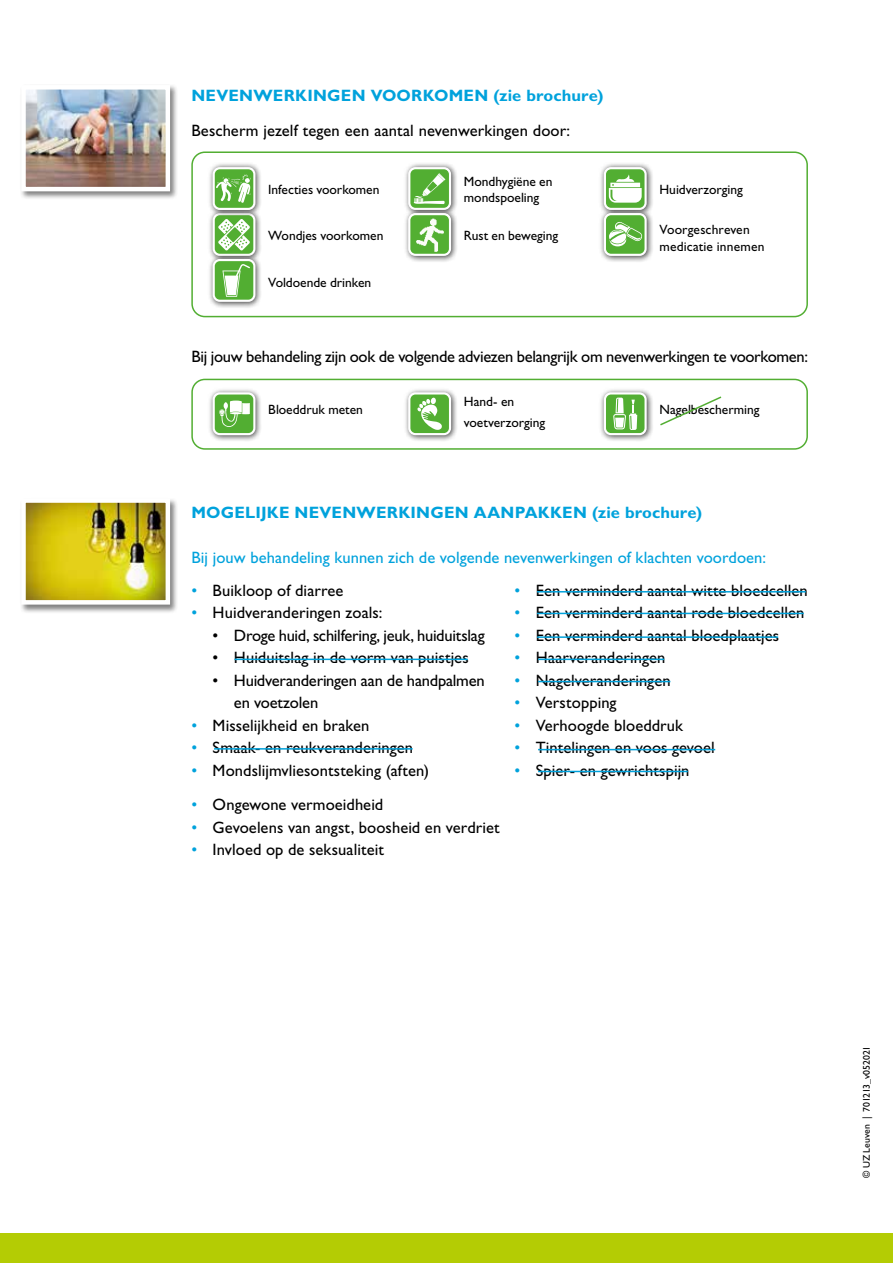
<style>
.page{position:relative;width:893px;height:1263px;background:#fff}
.page>*{position:absolute;margin:0;border:0;box-sizing:border-box;transform-origin:0 0}
.t1{font:16.5px "Gill Sans Std";letter-spacing:.005em;color:#000}
.t2{font:16.5px/22.5px "Gill Sans Std";letter-spacing:-.015em;color:#000}
.t3{font:16.5px "Gill Sans Std";letter-spacing:-.02em;color:#000}
.t4{font:700 16.5px "Gill Sans Std";letter-spacing:.015em;color:#00a2dc}
.t5{font:16.5px "Gill Sans Std";letter-spacing:.005em;color:#00a2dc}
.t6{font:13.5px/16.5px "Gill Sans Std";color:#000}
.t7{font:9.75px "Gill Sans Std";color:#000}
.s1{color:#00a2dc}
</style>
<div class="page">
<div style="left:191px;top:379px;width:617px;height:71px;border:2px solid #52ae32;border-radius:13px"></div>
<div style="left:191px;top:151px;width:617px;height:166px;border:2px solid #52ae32;border-radius:13px"></div>
<div style="left:0;top:1233px;width:893px;height:30px;background:#b4cc04"></div>
<div style="left:403px;top:162px;width:55px;height:55px;background:#000;opacity:.75"></div>
<div style="left:409px;top:168px;width:41px;height:41px;background:#52ae32;border-radius:6px"></div>
<div style="left:408px;top:167px;width:43px;height:43px;border:2px solid #fff;border-radius:6px"></div>
<div style="left:403px;top:387px;width:55px;height:55px;background:#000;opacity:.75"></div>
<div style="left:409px;top:393px;width:41px;height:41px;background:#52ae32;border-radius:6px"></div>
<div style="left:408px;top:392px;width:43px;height:43px;border:2px solid #fff;border-radius:6px"></div>
<div style="left:208px;top:208px;width:55px;height:55px;background:#000;opacity:.75"></div>
<div style="left:214px;top:214px;width:40px;height:41px;background:#52ae32;border-radius:6px"></div>
<div style="left:213px;top:213px;width:42px;height:43px;border:2px solid #fff;border-radius:6px"></div>
<div style="left:208px;top:254px;width:55px;height:55px;background:#000;opacity:.75"></div>
<div style="left:214px;top:260px;width:40px;height:41px;background:#52ae32;border-radius:6px"></div>
<div style="left:213px;top:259px;width:42px;height:43px;border:2px solid #fff;border-radius:6px"></div>
<div style="left:599px;top:162px;width:55px;height:55px;background:#000;opacity:.75"></div>
<div style="left:605px;top:168px;width:41px;height:41px;background:#52ae32;border-radius:6px"></div>
<div style="left:604px;top:167px;width:43px;height:43px;border:2px solid #fff;border-radius:6px"></div>
<div style="left:599px;top:387px;width:55px;height:55px;background:#000;opacity:.75"></div>
<div style="left:605px;top:393px;width:41px;height:41px;background:#52ae32;border-radius:6px"></div>
<div style="left:604px;top:392px;width:43px;height:43px;border:2px solid #fff;border-radius:6px"></div>
<div style="left:208px;top:162px;width:55px;height:55px;background:#000;opacity:.75"></div>
<div style="left:214px;top:168px;width:40px;height:41px;background:#52ae32;border-radius:6px"></div>
<div style="left:213px;top:167px;width:42px;height:43px;border:2px solid #fff;border-radius:6px"></div>
<div style="left:208px;top:387px;width:55px;height:55px;background:#000;opacity:.75"></div>
<div style="left:214px;top:393px;width:40px;height:41px;background:#52ae32;border-radius:6px"></div>
<div style="left:213px;top:392px;width:42px;height:43px;border:2px solid #fff;border-radius:6px"></div>
<div style="left:403px;top:208px;width:55px;height:55px;background:#000;opacity:.75"></div>
<img style="left:411px;top:216px;width:37px;height:37px">
<div style="left:408px;top:213px;width:43px;height:43px;border:2px solid #fff;border-radius:6px"></div>
<div style="left:599px;top:208px;width:55px;height:55px;background:#000;opacity:.75"></div>
<div style="left:605px;top:214px;width:41px;height:41px;background:#52ae32;border-radius:6px"></div>
<div style="left:604px;top:213px;width:43px;height:43px;border:2px solid #fff;border-radius:6px"></div>
<svg style="left:218px;top:219px;width:32px;height:32px"></svg>
<svg style="left:222px;top:264px;width:28px;height:33px"></svg>
<svg style="left:609px;top:174px;width:33px;height:29px"></svg>
<svg style="left:417px;top:398px;width:25px;height:32px"></svg>
<svg style="left:613px;top:398px;width:24px;height:32px"></svg>
<svg style="left:609px;top:222px;width:34px;height:25px"></svg>
<svg style="left:216px;top:174px;width:35px;height:29px"></svg>
<div style="left:20px;top:84px;width:158px;height:116px;background:#000;opacity:.5"></div>
<img style="left:26px;top:90px;width:139px;height:96px">
<div style="left:21px;top:85px;width:149px;height:106px;border:4px solid #fff"></div>
<svg style="left:660px;top:396px;width:62px;height:30px"></svg>
<div style="left:20px;top:497px;width:158px;height:116px;background:#000;opacity:.5"></div>
<img style="left:26px;top:503px;width:139px;height:97px">
<div style="left:21px;top:498px;width:149px;height:107px;border:4px solid #fff"></div>
<hr style="left:538px;top:659px;width:126px;height:1px;background:#00a2dc">
<hr style="left:538px;top:749px;width:177px;height:1px;background:#00a2dc">
<hr style="left:538px;top:771px;width:150px;height:1px;background:#00a2dc">
<hr style="left:538px;top:681px;width:132px;height:1px;background:#00a2dc">
<svg style="left:219px;top:401px;width:31px;height:26px"></svg>
<svg style="left:414px;top:173px;width:32px;height:31px"></svg>
<hr style="left:214px;top:748px;width:199px;height:2px;background:#00a2dc">
<hr style="left:234px;top:659px;width:234px;height:1px;background:#00a2dc">
<hr style="left:537px;top:613px;width:267px;height:1px;background:#00a2dc">
<hr style="left:537px;top:636px;width:241px;height:2px;background:#00a2dc">
<hr style="left:537px;top:591px;width:269px;height:1px;background:#00a2dc">
<p class="t4" style="left:191px;top:85px;width:414px">NEVENWERKINGEN VOORKOMEN (zie brochure)</p>
<p class="t1" style="left:191px;top:121px;width:380px">Bescherm jezelf tegen een aantal nevenwerkingen door:</p>
<p class="t6" style="left:268px;top:181px;width:113px">Infecties voorkomen</p>
<p class="t6" style="left:268px;top:227px;width:117px">Wondjes voorkomen</p>
<p class="t6" style="left:268px;top:274px;width:105px">Voldoende drinken</p>
<p class="t6" style="left:464px;top:173px;width:90px">Mondhygiëne en mondspoeling</p>
<p class="t6" style="left:464px;top:228px;width:96px">Rust en beweging</p>
<p class="t6" style="left:659px;top:181px;width:85px">Huidverzorging</p>
<p class="t6" style="left:659px;top:221px;width:107px">Voorgeschreven medicatie innemen</p>
<p class="t3" style="left:191px;top:347px;width:618px">Bij jouw behandeling zijn ook de volgende adviezen belangrijk om nevenwerkingen te voorkomen:</p>
<p class="t6" style="left:268px;top:401px;width:96px">Bloeddruk meten</p>
<p class="t6" style="left:464px;top:391px;width:83px;line-height:21px">Hand- en voetverzorging</p>
<p class="t6" style="left:659px;top:401px;width:101px">Nagelbescherming</p>
<p class="t4" style="left:191px;top:502px;width:512px">MOGELIJKE NEVENWERKINGEN AANPAKKEN (zie brochure)</p>
<p class="t5" style="left:191px;top:547px;width:576px">Bij jouw behandeling kunnen zich de volgende nevenwerkingen of klachten voordoen:</p>
<p class="t1" style="left:191px;top:581px;width:154px"><span class="s1">•</span> Buikloop of diarree</p>
<p class="t1" style="left:191px;top:603px;width:193px"><span class="s1">•</span> Huidveranderingen zoals:</p>
<p class="t2" style="left:213px;top:624px;width:274px">• Droge huid, schilfering, jeuk, huiduitslag</p>
<p class="t1" style="left:213px;top:648px;width:258px">• Huiduitslag in de vorm van puistjes</p>
<p class="t2" style="left:234px;top:669px;width:252px;text-indent:-21px">• Huidveranderingen aan de handpalmen en voetzolen</p>
<p class="t1" style="left:191px;top:716px;width:180px"><span class="s1">•</span> Misselijkheid en braken</p>
<p class="t1" style="left:191px;top:738px;width:223px"><span class="s1">•</span> Smaak- en reukveranderingen</p>
<p class="t1" style="left:191px;top:761px;width:239px"><span class="s1">•</span> Mondslijmvliesontsteking (aften)</p>
<p class="t1" style="left:514px;top:581px;width:295px"><span class="s1">•</span> Een verminderd aantal witte bloedcellen</p>
<p class="t1" style="left:514px;top:603px;width:291px"><span class="s1">•</span> Een verminderd aantal rode bloedcellen</p>
<p class="t1" style="left:514px;top:626px;width:266px"><span class="s1">•</span> Een verminderd aantal bloedplaatjes</p>
<p class="t1" style="left:514px;top:648px;width:152px"><span class="s1">•</span> Haarveranderingen</p>
<p class="t1" style="left:514px;top:671px;width:158px"><span class="s1">•</span> Nagelveranderingen</p>
<p class="t1" style="left:514px;top:693px;width:104px"><span class="s1">•</span> Verstopping</p>
<p class="t1" style="left:514px;top:716px;width:170px"><span class="s1">•</span> Verhoogde bloeddruk</p>
<p class="t1" style="left:514px;top:738px;width:202px"><span class="s1">•</span> Tintelingen en voos gevoel</p>
<p class="t1" style="left:514px;top:761px;width:177px"><span class="s1">•</span> Spier- en gewrichtspijn</p>
<p class="t1" style="left:191px;top:795px;width:193px"><span class="s1">•</span> Ongewone vermoeidheid</p>
<p class="t1" style="left:191px;top:818px;width:310px"><span class="s1">•</span> Gevoelens van angst, boosheid en verdriet</p>
<p class="t1" style="left:191px;top:840px;width:194px"><span class="s1">•</span> Invloed op de seksualiteit</p>
<p class="t7" style="left:861px;top:1178px;width:134px;rotate:-90deg">© UZ Leuven | 701213_v052021</p>
</div>
